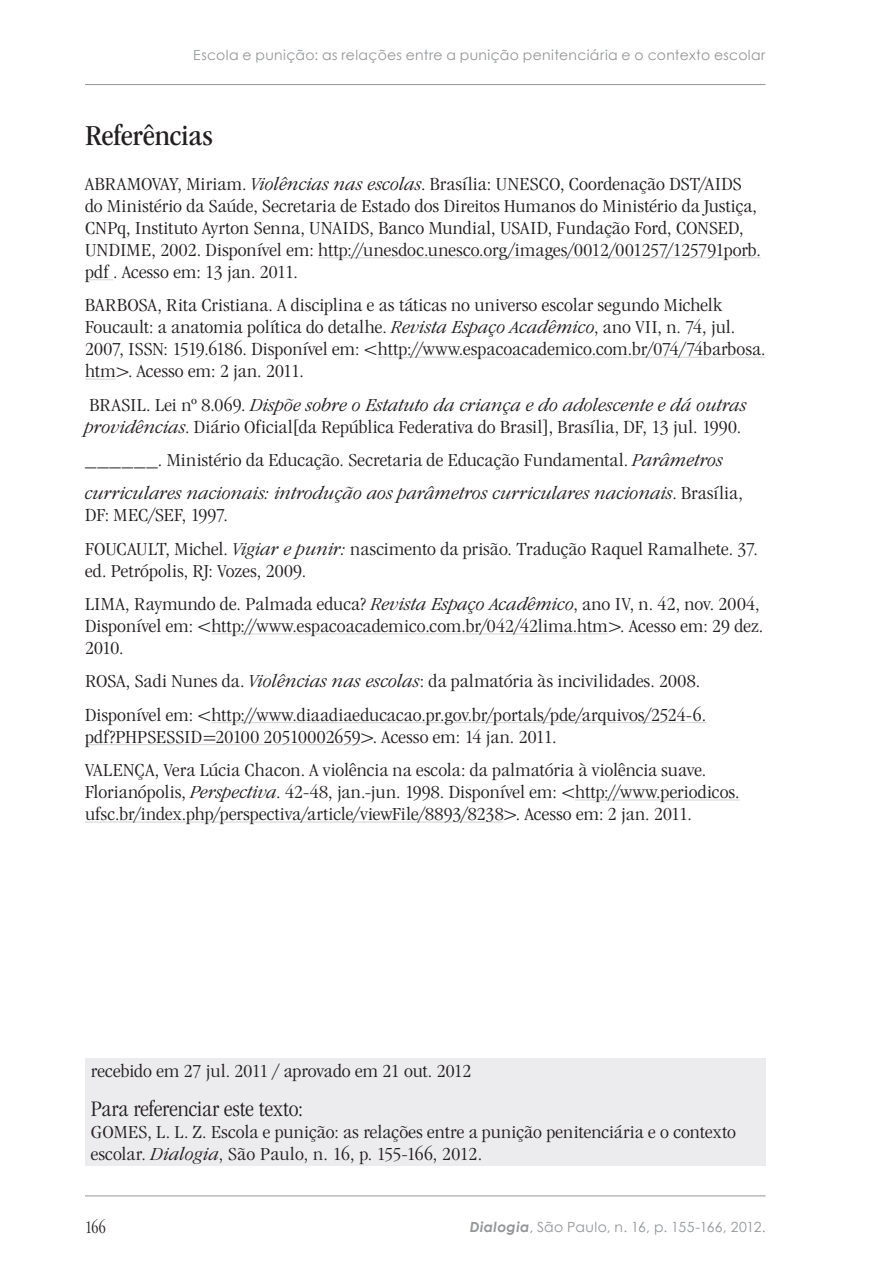
<style>
.page{position:relative;width:879px;height:1276px;background:#fff}
.page>*{position:absolute;margin:0;border:0;box-sizing:border-box;transform-origin:0 0}
.Di_Subtitulo{font:condensed 30px "ITC Garamond Std";letter-spacing:-.01em;color:#231f20;scale:1.1 1}
.Di_Tabela_-_titulo{font:300 condensed 23px "ITC Garamond Std";color:#231f20;scale:1.1 1}
.Di_Referencias{font:300 condensed 19px/22px "ITC Garamond Std";letter-spacing:.005em;color:#231f20;scale:1.2 1}
.Di_Referencias-2{font:italic 300 condensed 19px/22px "ITC Garamond Std";letter-spacing:.01em;color:#231f20;scale:1.2 1}
.t1{font:300 condensed 18px "ITC Garamond Std";color:#231f20}
.t2{font:14px "Century Gothic";letter-spacing:.025em;color:#939598}
.s1{font-style:italic}
.s2{font-style:normal}
.s3{font-weight:700;font-style:italic}
</style>
<div class="page">
<hr style="left:85px;top:1195px;width:680px;height:1px;background:#939598">
<hr style="left:85px;top:84px;width:680px;height:1px;background:#939598">
<hr style="left:318px;top:257px;width:443px;height:1px;background:#d1d2d4">
<svg style="left:85px;top:279px;width:28px;height:1px"></svg>
<hr style="left:378px;top:357px;width:387px;height:1px;background:#d1d2d4">
<hr style="left:85px;top:379px;width:31px;height:1px;background:#d1d2d4">
<hr style="left:211px;top:633px;width:397px;height:1px;background:#d1d2d4">
<hr style="left:211px;top:722px;width:495px;height:1px;background:#d1d2d4">
<hr style="left:85px;top:744px;width:275px;height:1px;background:#d1d2d4">
<hr style="left:575px;top:799px;width:164px;height:1px;background:#d1d2d4">
<hr style="left:85px;top:821px;width:419px;height:1px;background:#d1d2d4">
<div style="left:85px;top:1057px;width:680px;height:108px;background:#ececee"></div>
<p class="t2" style="left:193px;top:47px;width:574px">Escola e punição: as relações entre a punição penitenciária e o contexto escolar</p>
<p class="Di_Subtitulo" style="left:85px;top:119px;width:118px">Referências</p>
<p class="Di_Referencias" style="left:85px;top:173px;width:564px">ABRAMOVAY, Miriam. <span class="s1">Violências nas escolas</span>. Brasília: UNESCO, Coordenação DST/AIDS do Ministério da Saúde, Secretaria de Estado dos Direitos Humanos do Ministério da Justiça, CNPq, Instituto Ayrton Senna, UNAIDS, Banco Mundial, USAID, Fundação Ford, CONSED, UNDIME, 2002. Disponível em: http://unesdoc.unesco.org/images/0012/001257/125791porb. pdf . Acesso em: 13 jan. 2011.</p>
<p class="Di_Referencias" style="left:85px;top:294px;width:568px">BARBOSA, Rita Cristiana. A disciplina e as táticas no universo escolar segundo Michelk Foucault: a anatomia política do detalhe. <span class="s1">Revista Espaço Acadêmico</span>, ano VII, n. 74, jul.<br>2007, ISSN: 1519.6186. Disponível em: &lt;http://www.espacoacademico.com.br/074/74barbosa. htm&gt;. Acesso em: 2 jan. 2011.</p>
<p class="Di_Referencias" style="left:85px;top:394px;width:553px">BRASIL. Lei nº 8.069. <span class="s1">Dispõe sobre o Estatuto da criança e do adolescente e dá outras providências</span>. Diário Oficial[da República Federativa do Brasil], Brasília, DF, 13 jul. 1990.</p>
<p class="Di_Referencias" style="left:85px;top:449px;width:533px">______. Ministério da Educação. Secretaria de Educação Fundamental. <span class="s1">Parâmetros</span></p>
<p class="Di_Referencias-2" style="left:85px;top:482px;width:549px">curriculares nacionais: introdução aos parâmetros curriculares nacionais<span class="s2">. Brasília,<br>DF: MEC/SEF, 1997.</span></p>
<p class="Di_Referencias" style="left:85px;top:538px;width:562px">FOUCAULT, Michel. <span class="s1">Vigiar e punir:</span> nascimento da prisão. Tradução Raquel Ramalhete. 37. ed. Petrópolis, RJ: Vozes, 2009.</p>
<p class="Di_Referencias" style="left:85px;top:593px;width:567px">LIMA, Raymundo de. Palmada educa? <span class="s1">Revista Espaço Acadêmico</span>, ano IV, n. 42, nov. 2004,<br>Disponível em: &lt;http://www.espacoacademico.com.br/042/42lima.htm&gt;. Acesso em: 29 dez.<br>2010.</p>
<p class="Di_Referencias" style="left:85px;top:670px;width:514px">ROSA, Sadi Nunes da. <span class="s1">Violências nas escolas</span>: da palmatória às incivilidades. 2008.</p>
<p class="Di_Referencias" style="left:85px;top:704px;width:519px">Disponível em: &lt;http://www.diaadiaeducacao.pr.gov.br/portals/pde/arquivos/2524-6. pdf?PHPSESSID=20100 20510002659&gt;. Acesso em: 14 jan. 2011.</p>
<p class="Di_Referencias" style="left:85px;top:759px;width:547px">VALENÇA, Vera Lúcia Chacon. A violência na escola: da palmatória à violência suave.<br>Florianópolis, <span class="s1">Perspectiva</span>. 42-48, jan.-jun. 1998. Disponível em: &lt;http://www.periodicos. ufsc.br/index.php/perspectiva/article/viewFile/8893/8238&gt;. Acesso em: 2 jan. 2011.</p>
<p class="Di_Referencias" style="left:91px;top:1060px;width:319px">recebido em 27 jul. 2011 / aprovado em 21 out. 2012</p>
<p class="Di_Tabela_-_titulo" style="left:91px;top:1095px;width:194px">Para referenciar este texto:</p>
<p class="Di_Referencias" style="left:91px;top:1120px;width:539px">GOMES, L. L. Z. Escola e punição: as relações entre a punição penitenciária e o contexto escolar. <span class="s1">Dialogia</span>, São Paulo, n. 16, p. 155-166, 2012.</p>
<p class="t1" style="left:85px;top:1217px;width:22px">166</p>
<p class="t2" style="left:470px;top:1218px;width:297px"><span class="s3">Dialogia</span>, São Paulo, n. 16, p. 155-166, 2012.</p>
</div>
